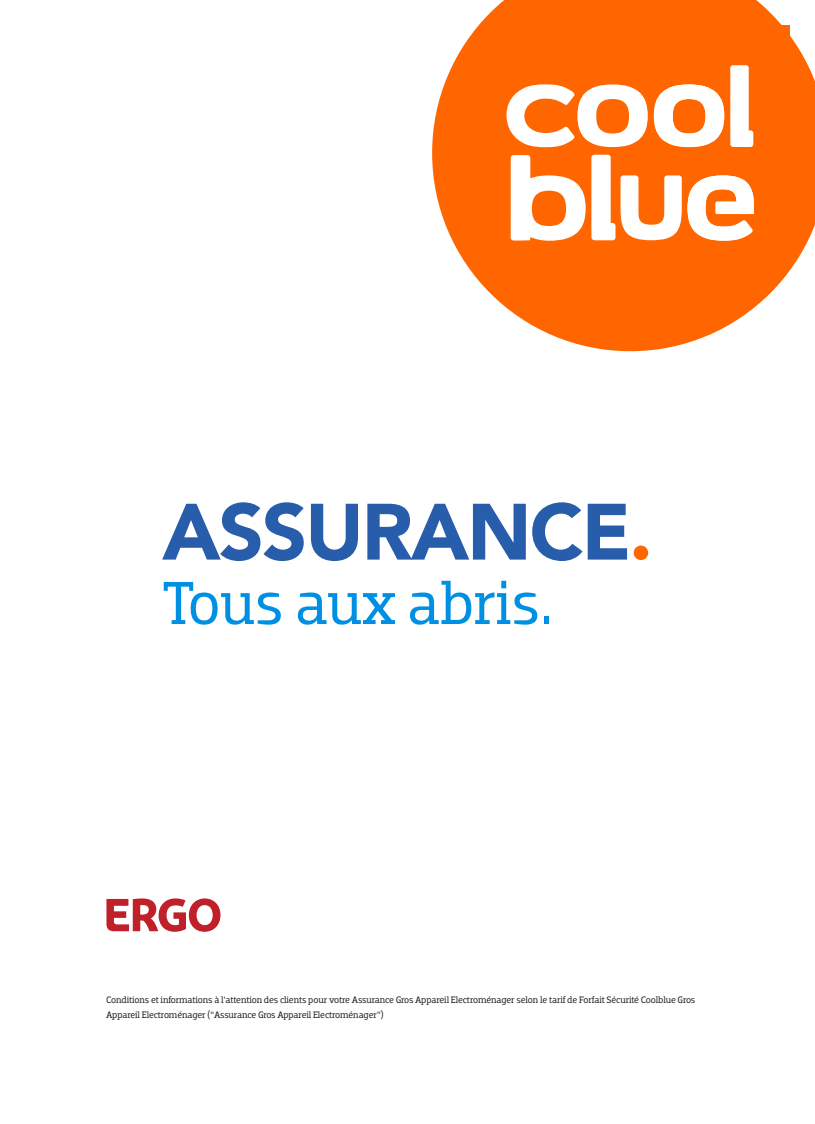
<style>
.page{position:relative;width:815px;height:1124px;background:#fff}
.page>*{position:absolute;margin:0;border:0;box-sizing:border-box;transform-origin:0 0}
.broodtekst{font:900 78.88px "Avenir LT Std";letter-spacing:-.025em;color:#285dab}
.broodtekst-2{font:61.75px "Dobra Slab";letter-spacing:-.01em;color:#0090e3}
.broodtekst-3{font:9.5px/15px "Dobra Slab";letter-spacing:-.015em;color:#231f20}
.s1{color:#f60}
</style>
<div class="page">
<svg style="left:432px;top:0;width:383px;height:351px;fill:#f60"></svg>
<svg style="left:730px;top:65px;width:23px;height:82px"></svg>
<svg style="left:506px;top:84px;width:142px;height:63px"></svg>
<svg style="left:511px;top:155px;width:104px;height:86px"></svg>
<svg style="left:654px;top:84px;width:70px;height:63px"></svg>
<svg style="left:621px;top:175px;width:133px;height:65px"></svg>
<div style="left:769px;top:25px;width:21px;height:21px;background:#f60"></div>
<svg style="left:106px;top:898px;width:114px;height:33px"></svg>
<p class="broodtekst" style="left:162px;top:484px;width:492px">ASSURANCE<span class="s1">.</span></p>
<p class="broodtekst-2" style="left:162px;top:566px;width:392px">Tous aux abris.</p>
<p class="broodtekst-3" style="left:106px;top:991px;width:591px">Conditions et informations à l’attention des clients pour votre Assurance Gros Appareil Electroménager selon le tarif de Forfait Sécurité Coolblue Gros<br>Appareil Electroménager (“Assurance Gros Appareil Electroménager”)</p>
</div>
